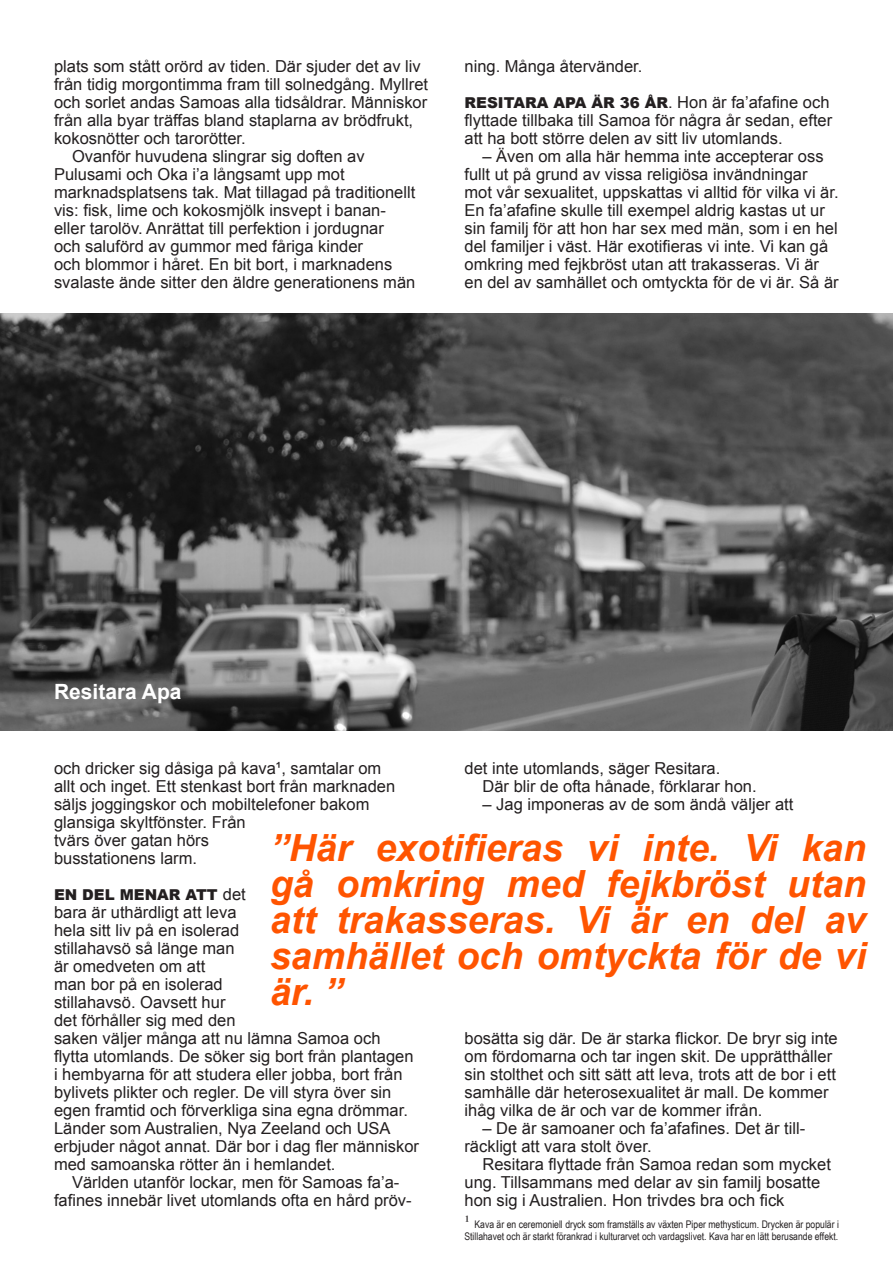
<style>
.page{position:relative;width:893px;height:1263px;background:#fff}
.page>*{position:absolute;margin:0;border:0;box-sizing:border-box;transform-origin:0 0}
.t1{font:italic 700 37.5px/36px "Arial";color:#ff5400;text-align:justify}
.t2{font:700 21px "Arial";color:#fff}
.t3{font:16.5px/18px "Arial";color:#231f20}
.t4{font:900 15px "Arial";color:#231f20}
.t5{font:10.5px/12.6px "Arial Narrow";color:#231f20}
.s1{font-weight:900;font-size:15px}
.s2{font-weight:400;font-size:16.5px}
.s3{font-family:"Times New Roman";font-size:18px}
</style>
<div class="page">
<img style="left:0;top:313px;width:893px;height:418px">
<p class="t3" style="left:54px;top:57px;width:376px">plats som stått orörd av tiden. Där sjuder det av liv från tidig morgontimma fram till solnedgång. Myllret och sorlet andas Samoas alla tidsåldrar. Människor från alla byar träffas bland staplarna av brödfrukt, kokosnötter och tarorötter.</p>
<p class="t3" style="left:54px;top:147px;width:363px;text-indent:18px">Ovanför huvudena slingrar sig doften av Pulusami och Oka i’a långsamt upp mot marknadsplatsens tak. Mat tillagad på traditionellt vis: fisk, lime och kokosmjölk insvept i banan&shy;eller tarolöv. Anrättat till perfektion i jordugnar<br>och saluförd av gummor med fåriga kinder<br>och blommor i håret. En bit bort, i marknadens svalaste ände sitter den äldre generationens män</p>
<p class="t3" style="left:464px;top:57px;width:179px">ning. Många återvänder.</p>
<p class="t3" style="left:464px;top:93px;width:369px"><span class="s1">RESITARA APA ÄR 36 ÅR</span>. Hon är fa’afafine och flyttade tillbaka till Samoa för några år sedan, efter att ha bott större delen av sitt liv utomlands.</p>
<p class="t3" style="left:464px;top:147px;width:376px;text-indent:18px">– Även om alla här hemma inte accepterar oss fullt ut på grund av vissa religiösa invändningar mot vår sexualitet, uppskattas vi alltid för vilka vi är.<br>En fa’afafine skulle till exempel aldrig kastas ut ur sin familj för att hon har sex med män, som i en hel del familjer i väst. Här exotifieras vi inte. Vi kan gå omkring med fejkbröst utan att trakasseras. Vi är en del av samhället och omtyckta för de vi är. Så är</p>
<p class="t2" style="left:54px;top:678px;width:129px">Resitara Apa</p>
<p class="t3" style="left:54px;top:759px;width:343px">och dricker sig dåsiga på kava¹, samtalar om allt och inget. Ett stenkast bort från marknaden säljs joggingskor och mobiltelefoner bakom glansiga skyltfönster. Från<br>tvärs över gatan hörs<br>busstationens larm.</p>
<p class="t4" style="left:54px;top:884px;width:193px">EN DEL MENAR ATT <span class="s2">det</span></p>
<p class="t3" style="left:54px;top:903px;width:366px">bara är uthärdligt att leva<br>hela sitt liv på en isolerad<br>stillahavsö så länge man<br>är omedveten om att<br>man bor på en isolerad<br>stillahavsö. Oavsett hur<br>det förhåller sig med den<br>saken väljer många att nu lämna Samoa och flytta utomlands. De söker sig bort från plantagen i hembyarna för att studera eller jobba, bort från bylivets plikter och regler. De vill styra över sin egen framtid och förverkliga sina egna drömmar.<br>Länder som Australien, Nya Zeeland och USA erbjuder något annat. Där bor i dag fler människor med samoanska rötter än i hemlandet.</p>
<p class="t3" style="left:54px;top:1173px;width:359px;text-align:center">Världen utanför lockar, men för Samoas fa’a&shy;fafines innebär livet utomlands ofta en hård pröv-</p>
<p class="t3" style="left:464px;top:759px;width:257px">det inte utomlands, säger Resitara.</p>
<p class="t3" style="left:482px;top:777px;width:276px">Där blir de ofta hånade, förklarar hon.</p>
<p class="t3" style="left:482px;top:795px;width:312px">– Jag imponeras av de som ändå väljer att</p>
<p class="t1" style="left:270px;top:831px;width:598px">”Här exotifieras vi inte. Vi kan gå omkring med fejkbröst utan att trakasseras. Vi är en del av samhället och omtyckta för de vi är. ”</p>
<p class="t3" style="left:464px;top:1029px;width:375px">bosätta sig där. De är starka flickor. De bryr sig inte om fördomarna och tar ingen skit. De upprätthåller sin stolthet och sitt sätt att leva, trots att de bor i ett samhälle där heterosexualitet är mall. De kommer ihåg vilka de är och var de kommer ifrån.</p>
<p class="t3" style="left:464px;top:1119px;width:342px;text-indent:18px">– De är samoaner och fa’afafines. Det är till&shy;räckligt att vara stolt över.</p>
<p class="t3" style="left:464px;top:1155px;width:368px;text-indent:18px">Resitara flyttade från Samoa redan som mycket ung. Tillsammans med delar av sin familj bosatte hon sig i Australien. Hon trivdes bra och fick</p>
<p class="t5" style="left:464px;top:1217px;width:376px"><span class="s3">¹</span> Kava är en ceremoniell dryck som framställs av växten Piper methysticum. Drycken är populär i<br>Stillahavet och är starkt förankrad i kulturarvet och vardagslivet. Kava har en lätt berusande effekt.</p>
</div>
